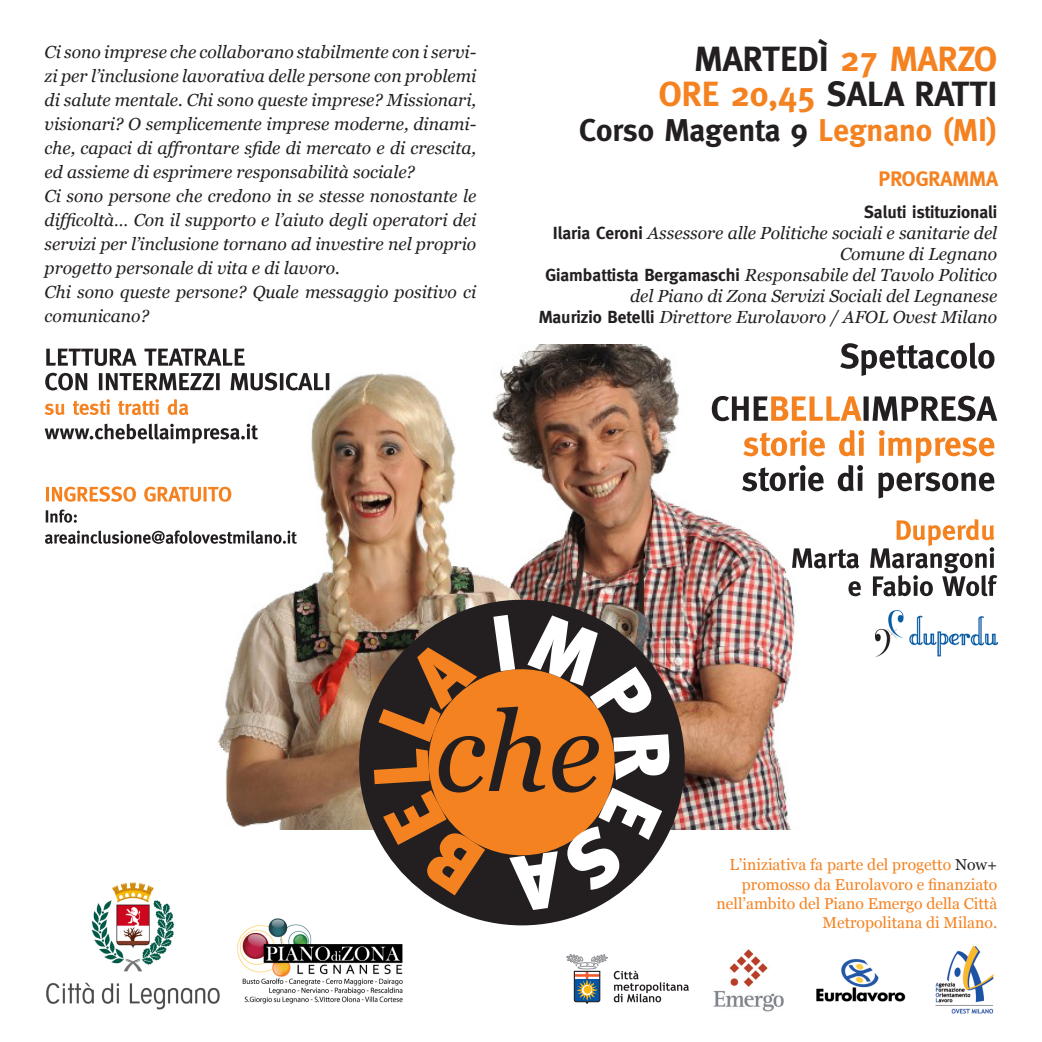
<style>
.page{position:relative;width:1042px;height:1042px;background:#fff}
.page>*{position:absolute;margin:0;border:0;box-sizing:border-box;transform-origin:0 0}
.t1{font:700 35px "Meta";color:#231f20}
.t2{font:700 31.5px "Meta";color:#231f20}
.t3{font:700 21px "Meta";color:#f58220}
.t4{font:italic 17.5px/24px "Georgia";color:#231f20;text-align:justify}
.t5{font:700 17.5px "Meta";color:#231f20}
.t6{font:15.75px/19.2px "Georgia";color:#f58220;text-align:right}
.s1{color:#f58220}
.s2{font-family:"Meta";font-weight:700;font-style:normal}
.s3{color:#231f20}
</style>
<div class="page">
<img style="left:181px;top:344px;width:614px;height:485px">
<img style="left:713px;top:949px;width:71px;height:63px">
<img style="left:816px;top:959px;width:90px;height:43px">
<img style="left:935px;top:945px;width:59px;height:69px">
<svg style="left:566px;top:954px;width:42px;height:50px"></svg>
<svg style="left:614px;top:971px;width:75px;height:31px"></svg>
<div style="left:359px;top:600px;width:326px;height:325px;background:#231f20;border-radius:50%"></div>
<svg style="left:792px;top:519px;width:205px;height:77px"></svg>
<svg style="left:742px;top:430px;width:252px;height:68px"></svg>
<svg style="left:712px;top:396px;width:285px;height:25px"></svg>
<svg style="left:840px;top:342px;width:154px;height:34px"></svg>
<svg style="left:45px;top:530px;width:252px;height:14px"></svg>
<svg style="left:46px;top:509px;width:31px;height:14px"></svg>
<svg style="left:46px;top:486px;width:185px;height:16px"></svg>
<svg style="left:45px;top:424px;width:213px;height:20px"></svg>
<svg style="left:45px;top:399px;width:144px;height:16px"></svg>
<svg style="left:45px;top:373px;width:284px;height:17px"></svg>
<svg style="left:46px;top:348px;width:199px;height:18px"></svg>
<img style="left:875px;top:610px;width:122px;height:47px">
<img style="left:46px;top:882px;width:174px;height:128px">
<img style="left:237px;top:918px;width:166px;height:86px">
<svg style="left:373px;top:613px;width:298px;height:299px"></svg>
<p class="t4" style="left:45px;top:40px;width:433px">Ci sono imprese che collaborano stabilmente con i servi&shy;zi per l’inclusione lavorativa delle persone con problemi di salute mentale. Chi sono queste imprese? Missionari, visionari? O semplicemente imprese moderne, dinami&shy;che, capaci di affrontare sfide di mercato e di crescita, ed assieme di esprimere responsabilità sociale?</p>
<p class="t4" style="left:45px;top:184px;width:433px">Ci sono persone che credono in se stesse nonostante le difficoltà… Con il supporto e l’aiuto degli operatori dei servizi per l’inclusione tornano ad investire nel proprio progetto personale di vita e di lavoro.</p>
<p class="t4" style="left:45px;top:280px;width:433px">Chi sono queste persone? Quale messaggio positivo ci comunicano?</p>
<p class="t1" style="left:694px;top:38px;width:304px">MARTEDÌ <span class="s1">27 MARZO</span></p>
<p class="t1" style="left:659px;top:73px;width:340px"><span class="s1">ORE 20,45</span> SALA RATTI</p>
<p class="t2" style="left:579px;top:111px;width:420px">Corso Magenta 9 <span class="s1">Legnano (MI)</span></p>
<p class="t3" style="left:878px;top:167px;width:121px">PROGRAMMA</p>
<p class="t5" style="left:864px;top:202px;width:135px">Saluti istituzionali</p>
<p class="t4" style="left:553px;top:222px;width:446px;line-height:21px;text-align:right"><span class="s2">Ilaria Ceroni</span> Assessore alle Politiche sociali e sanitarie del<br>Comune di Legnano</p>
<p class="t4" style="left:546px;top:264px;width:453px;line-height:21px;text-align:right"><span class="s2">Giambattista Bergamaschi</span> Responsabile del Tavolo Politico del Piano di Zona Servizi Sociali del Legnanese</p>
<p class="t4" style="left:539px;top:305px;width:460px"><span class="s2">Maurizio Betelli</span> Direttore Eurolavoro / AFOL Ovest Milano</p>
<p class="t6" style="left:716px;top:855px;width:282px">L’iniziativa fa parte del progetto <span class="s3">Now+ </span>promosso da Eurolavoro e finanziato nell’ambito del Piano Emergo della Città Metropolitana di Milano.</p>
</div>
